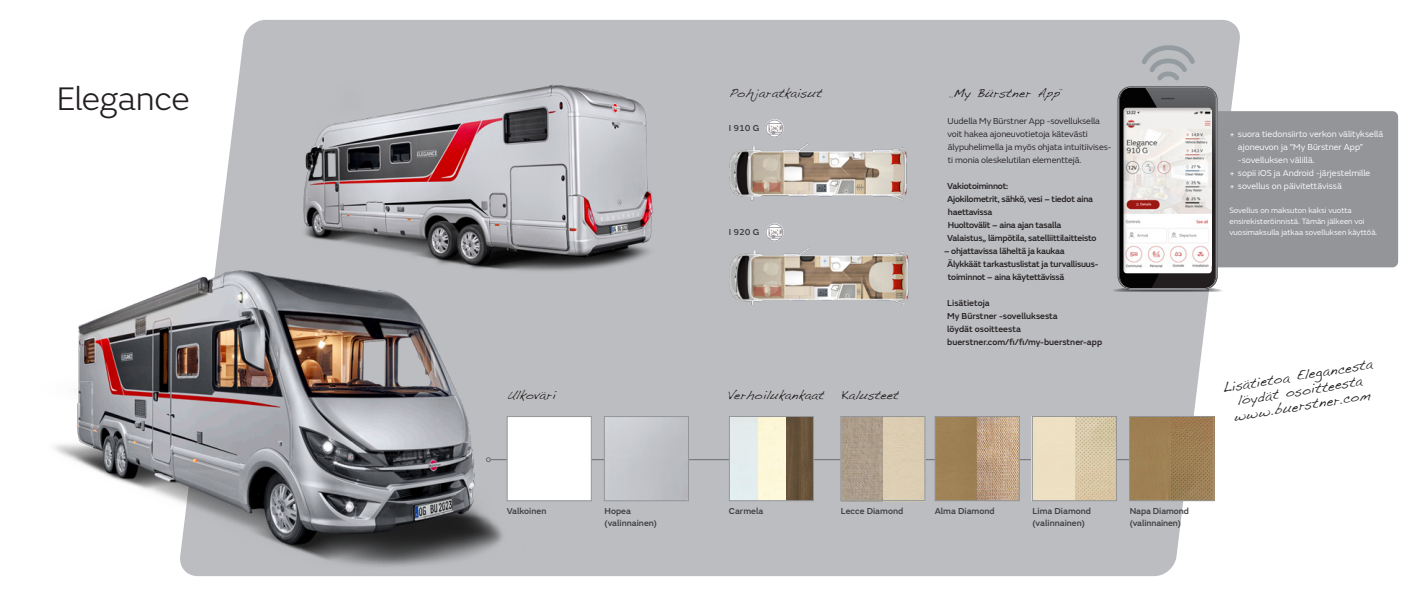
<style>
.page{position:relative;width:1418px;height:596px;background:#fff}
.page>*{position:absolute;margin:0;border:0;box-sizing:border-box;transform-origin:0 0}
.t1{font:300 34px "FS Emeric";letter-spacing:-.015em;color:#231f20}
.t2{font:11px/15px "Dakota";color:#231f20;text-align:center}
.t3{font:10px "Dakota";letter-spacing:.015em;color:#231f20}
.t4{font:500 9px/13px "FS Emeric";letter-spacing:-.025em;color:#231f20}
.t5{font:9px "FS Emeric";color:#fff}
.t6{font:9px/13px "FS Emeric";letter-spacing:-.01em;color:#231f20}
.t7{font:500 9px/12px "FS Emeric";color:#3e3e3f}
.t8{font:500 9px/13px "FS Emeric";color:#231f20}
.t9{font:8px/11px "FS Emeric";color:#fff}
.s1{font-style:inherit}
</style>
<div class="page">
<div style="left:216px;top:20px;width:1024px;height:555px;background:#bcbdc0"></div>
<img style="left:54px;top:261px;width:487px;height:315px">
<img style="left:293px;top:79px;width:372px;height:206px">
<img style="left:723px;top:137px;width:196px;height:69px">
<img style="left:728px;top:241px;width:191px;height:78px">
<hr style="left:490px;top:459px;width:670px;height:1px;background:#6c6d70">
<svg style="left:486px;top:457px;width:5px;height:5px"></svg>
<img style="left:606px;top:418px;width:81px;height:81px">
<div style="left:604px;top:416px;width:85px;height:85px;border:1px solid #939598"></div>
<img style="left:936px;top:418px;width:81px;height:81px">
<div style="left:934px;top:416px;width:85px;height:85px;border:1px solid #939598"></div>
<div style="left:506px;top:416px;width:85px;height:85px;background:#fff;border:1px solid #939598"></div>
<img style="left:765px;top:119px;width:18px;height:18px;border-radius:9px">
<img style="left:765px;top:223px;width:18px;height:18px;border-radius:9px">
<div style="left:883px;top:418px;width:40px;height:80px;background:#dccdb3"></div>
<img style="left:842px;top:418px;width:41px;height:80px">
<div style="left:840px;top:416px;width:85px;height:85px;border:1px solid #939598"></div>
<img style="left:731px;top:418px;width:81px;height:81px">
<div style="left:729px;top:416px;width:85px;height:85px;border:1px solid #939598"></div>
<img style="left:1033px;top:418px;width:81px;height:81px">
<div style="left:1031px;top:416px;width:85px;height:85px;border:1px solid #939598"></div>
<img style="left:1131px;top:418px;width:81px;height:81px">
<div style="left:1129px;top:416px;width:85px;height:85px;border:1px solid #939598"></div>
<div style="left:1191px;top:111px;width:206px;height:156px;background:#939598;border-radius:6px"></div>
<svg style="left:1110px;top:43px;width:114px;height:249px"></svg>
<h1 class="t1" style="left:57px;top:76px;width:135px">Elegance</h1>
<p class="t3" style="left:728px;top:87px;width:95px">Poh jaratkaisut</p>
<p class="t7" style="left:729px;top:121px;width:32px">I 910 G</p>
<p class="t7" style="left:729px;top:225px;width:32px">I 920 G</p>
<p class="t3" style="left:506px;top:390px;width:51px">Ulkoväri</p>
<p class="t3" style="left:727px;top:390px;width:98px">Verhoilukankaat</p>
<p class="t3" style="left:840px;top:390px;width:59px">Kalusteet</p>
<p class="t3" style="left:947px;top:87px;width:118px">„My Bürstner App“</p>
<p class="t6" style="left:947px;top:114px;width:165px">Uudella My Bürstner App -sovelluksella voit hakea ajoneuvotietoja kätevästi älypuhelimella ja myös ohjata intuitiivises&shy;ti monia oleskelutilan elementtejä.</p>
<p class="t4" style="left:947px;top:179px;width:151px">Vakiotoiminnot:<br>Ajokilometrit, sähkö, vesi – tiedot aina haettavissa<br>Huoltovälit – aina ajan tasalla<br>Valaistus,, lämpötila, satelliittilaitteisto</p>
<p class="t4" style="left:947px;top:244px;width:153px;text-indent:-3px">– ohjattavissa läheltä ja kaukaa<br>Älykkäät tarkastuslistat ja turvallisuus&shy;toiminnot – aina käytettävissä</p>
<p class="t8" style="left:947px;top:296px;width:156px">Lisätietoja<br>My Bürstner -sovelluksesta<br>löydät osoitteesta buerstner.com/fi/fi/my-buerstner-app</p>
<p class="t7" style="left:506px;top:503px;width:41px">Valkoinen</p>
<p class="t7" style="left:604px;top:503px;width:54px">Hopea (valinnainen)</p>
<p class="t7" style="left:729px;top:503px;width:36px">Carmela</p>
<p class="t7" style="left:840px;top:503px;width:64px">Lecce Diamond</p>
<p class="t7" style="left:934px;top:503px;width:61px">Alma Diamond</p>
<p class="t7" style="left:1032px;top:503px;width:60px">Lima Diamond (valinnainen)</p>
<p class="t7" style="left:1129px;top:503px;width:61px">Napa Diamond (valinnainen)</p>
<p class="t5" style="left:1229px;top:128px;width:155px"><span class="s1">+</span> suora tiedonsiirto verkon välityksellä</p>
<p class="t5" style="left:1237px;top:141px;width:127px">ajoneuvon ja ”My Bürstner App”</p>
<p class="t5" style="left:1237px;top:154px;width:78px">-sovelluksen välillä.</p>
<p class="t5" style="left:1229px;top:167px;width:142px"><span class="s1">+</span> sopii iOS ja Android -järjestelmille</p>
<p class="t5" style="left:1229px;top:180px;width:113px"><span class="s1">+</span> sovellus on päivitettävissä</p>
<p class="t9" style="left:1229px;top:204px;width:149px">Sovellus on maksuton kaksi vuotta ensirekisteröinnistä. Tämän jälkeen voi vuosimaksulla jatkaa sovelluksen käyttöä.</p>
<p class="t2" style="left:1221px;top:380px;width:153px;rotate:-9deg">Lisätietoa Elegancesta löydät osoitteesta www.buerstner.com</p>
</div>
